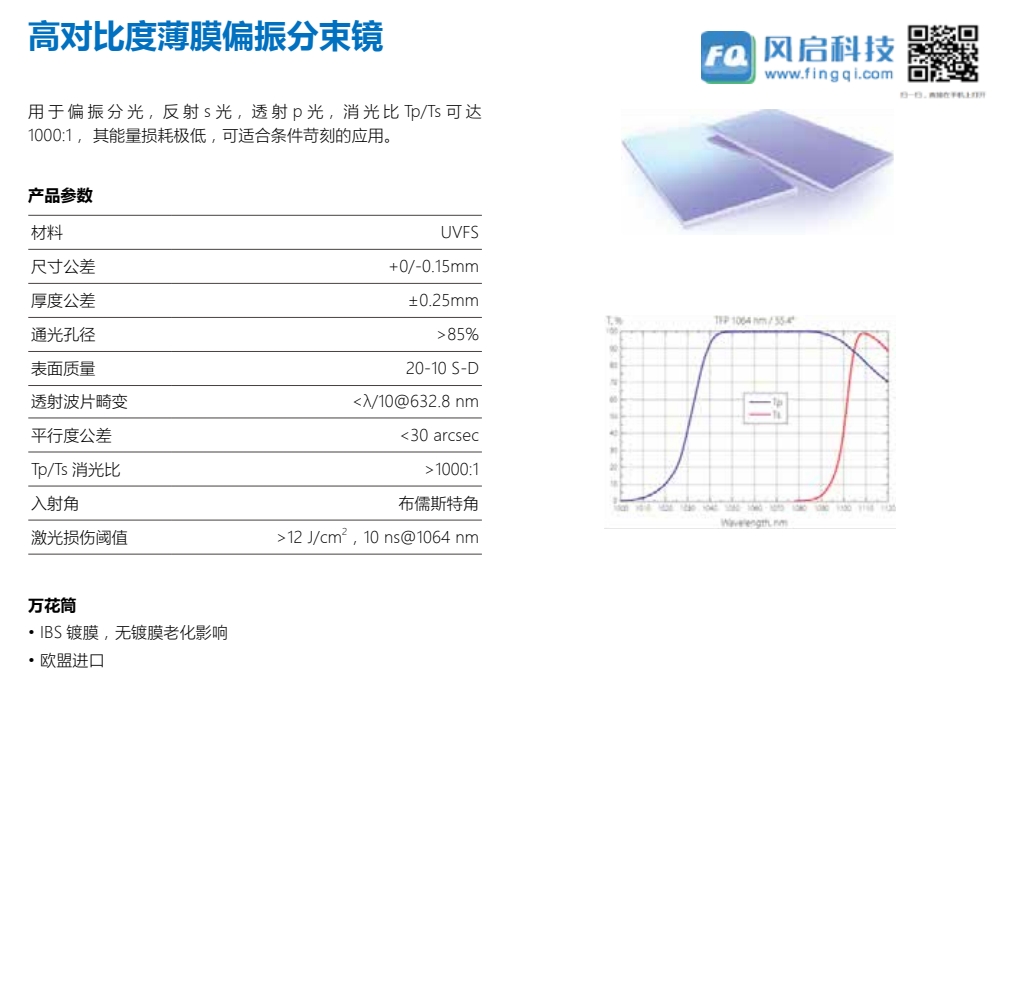
<style>
.page{position:relative;width:1013px;height:988px;background:#fff}
.page>*{position:absolute;margin:0;border:0;box-sizing:border-box;transform-origin:0 0}
.t1{font:700 32px "Microsoft Ya Hei";letter-spacing:.01em;color:#0070c0}
.t2{font:300 16px/24px "Microsoft Ya Hei";letter-spacing:.01em;color:#000}
.t3{font:700 16px "Microsoft Ya Hei";letter-spacing:.01em;color:#000}
.t4{font:300 9.4px "Microsoft Ya Hei";color:#000}
</style>
<div class="page">
<img style="left:701px;top:31px;width:194px;height:52px">
<img style="left:900px;top:24px;width:86px;height:75px">
<hr style="left:28px;top:317px;width:144px;height:1px;background:#474141">
<hr style="left:172px;top:317px;width:310px;height:1px;background:#474141">
<hr style="left:28px;top:351px;width:144px;height:1px;background:#474141">
<hr style="left:172px;top:351px;width:310px;height:1px;background:#474141">
<hr style="left:28px;top:385px;width:144px;height:1px;background:#474141">
<hr style="left:172px;top:385px;width:310px;height:1px;background:#474141">
<hr style="left:28px;top:417px;width:144px;height:1px;background:#474141">
<hr style="left:172px;top:417px;width:310px;height:1px;background:#474141">
<hr style="left:28px;top:451px;width:144px;height:1px;background:#474141">
<hr style="left:172px;top:451px;width:310px;height:1px;background:#474141">
<hr style="left:28px;top:249px;width:144px;height:1px;background:#474141">
<hr style="left:172px;top:249px;width:310px;height:1px;background:#474141">
<hr style="left:28px;top:283px;width:144px;height:1px;background:#474141">
<hr style="left:172px;top:283px;width:310px;height:1px;background:#474141">
<hr style="left:28px;top:215px;width:144px;height:1px;background:#474141">
<hr style="left:172px;top:215px;width:310px;height:1px;background:#474141">
<hr style="left:28px;top:485px;width:144px;height:1px;background:#474141">
<hr style="left:172px;top:485px;width:310px;height:1px;background:#474141">
<hr style="left:28px;top:519px;width:144px;height:1px;background:#474141">
<hr style="left:172px;top:519px;width:310px;height:1px;background:#474141">
<hr style="left:28px;top:553px;width:144px;height:1px;background:#474141">
<hr style="left:172px;top:553px;width:310px;height:1px;background:#474141">
<img style="left:622px;top:109px;width:271px;height:125px">
<img style="left:605px;top:315px;width:291px;height:213px">
<h1 class="t1" style="left:28px;top:14px;width:357px">高对比度薄膜偏振分束镜</h1>
<p class="t2" style="left:28px;top:99px;width:455px">用于偏振分光，反射s光，透射p光，消光比Tp/Ts可达<br>1000:1， 其能量损耗极低，可适合条件苛刻的应用。</p>
<p class="t3" style="left:28px;top:184px;width:66px">产品参数</p>
<p class="t2" style="left:31px;top:220px;width:34px">材料</p>
<p class="t2" style="left:441px;top:220px;width:40px">UVFS</p>
<p class="t2" style="left:31px;top:254px;width:66px">尺寸公差</p>
<p class="t2" style="left:388px;top:254px;width:92px">+0/-0.15mm</p>
<p class="t2" style="left:31px;top:288px;width:66px">厚度公差</p>
<p class="t2" style="left:408px;top:288px;width:73px">±0.25mm</p>
<p class="t2" style="left:31px;top:322px;width:66px">通光孔径</p>
<p class="t2" style="left:436px;top:322px;width:45px">&gt;85%</p>
<p class="t2" style="left:31px;top:356px;width:66px">表面质量</p>
<p class="t2" style="left:406px;top:356px;width:74px">20-10 S-D</p>
<p class="t2" style="left:31px;top:389px;width:98px">透射波片畸变</p>
<p class="t2" style="left:352px;top:389px;width:129px">&lt;λ/10@632.8 nm</p>
<p class="t2" style="left:31px;top:422px;width:82px">平行度公差</p>
<p class="t2" style="left:399px;top:422px;width:81px">&lt;30 arcsec</p>
<p class="t2" style="left:31px;top:456px;width:91px">Tp/Ts 消光比</p>
<p class="t2" style="left:424px;top:456px;width:57px">&gt;1000:1</p>
<p class="t2" style="left:31px;top:490px;width:50px">入射角</p>
<p class="t2" style="left:398px;top:490px;width:82px">布儒斯特角</p>
<p class="t2" style="left:31px;top:524px;width:98px">激光损伤阈值</p>
<p class="t2" style="left:276px;top:524px;width:204px">&gt;12 J/cm ，10 ns@1064 nm</p>
<p class="t4" style="left:342px;top:525px;width:7px">2</p>
<p class="t3" style="left:28px;top:593px;width:50px">万花筒</p>
<p class="t2" style="left:28px;top:620px;width:201px">• IBS 镀膜，无镀膜老化影响</p>
<p class="t2" style="left:28px;top:648px;width:78px">• 欧盟进口</p>
</div>
